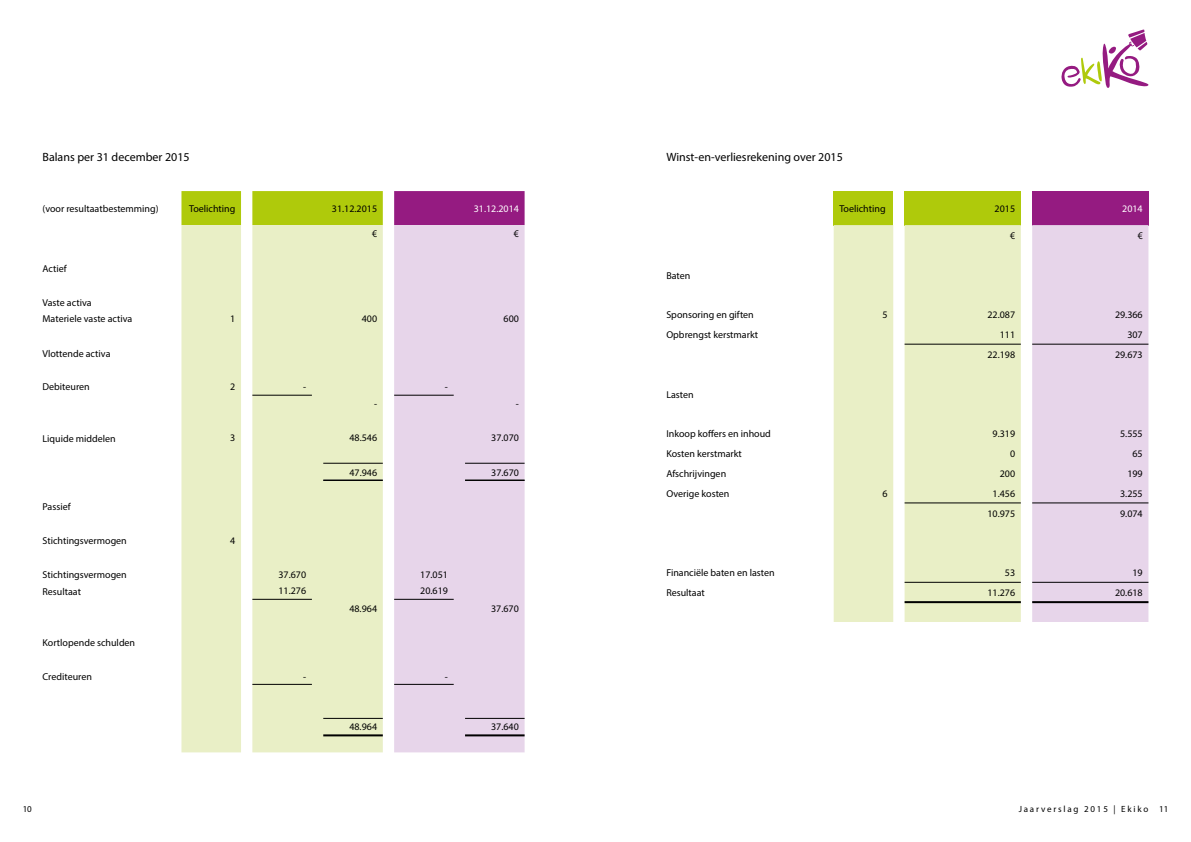
<style>
.page{position:relative;width:1191px;height:842px;background:#fff}
.page>*{position:absolute;margin:0;border:0;box-sizing:border-box;transform-origin:0 0}
.t1{font:12px "Myriad Pro";color:#000}
.t2{font:10px/16.8px "Myriad Pro";color:#000}
.t3{font:10px "Myriad Pro";color:#fff}
.t4{font:10px "Frutiger Next LT";color:#000}
.t5{font:9px "Myriad Pro";letter-spacing:.2em;color:#000}
</style>
<div class="page">
<svg style="left:181px;top:191px;width:202px;height:34px;background:#b3cd19"></svg>
<div style="left:394px;top:191px;width:130px;height:34px;background:#951b81"></div>
<svg style="left:181px;top:225px;width:202px;height:527px;background:#eaefc9"></svg>
<div style="left:394px;top:225px;width:130px;height:527px;background:#e7d5ea"></div>
<hr style="left:252px;top:395px;width:60px;height:1px;background:#000">
<hr style="left:323px;top:463px;width:60px;height:1px;background:#000">
<hr style="left:465px;top:463px;width:59px;height:1px;background:#000">
<hr style="left:323px;top:480px;width:60px;height:1px;background:#000">
<hr style="left:465px;top:480px;width:59px;height:1px;background:#000">
<hr style="left:252px;top:599px;width:60px;height:1px;background:#000">
<hr style="left:394px;top:599px;width:60px;height:1px;background:#000">
<hr style="left:252px;top:684px;width:60px;height:1px;background:#000">
<hr style="left:394px;top:395px;width:60px;height:1px;background:#000">
<hr style="left:394px;top:684px;width:60px;height:1px;background:#000">
<hr style="left:323px;top:718px;width:60px;height:1px;background:#000">
<hr style="left:465px;top:718px;width:59px;height:1px;background:#000">
<hr style="left:465px;top:734px;width:59px;height:2px;background:#000">
<hr style="left:323px;top:734px;width:60px;height:2px;background:#000">
<div style="left:833px;top:191px;width:60px;height:34px;background:#afca0b"></div>
<div style="left:904px;top:191px;width:116px;height:34px;background:#afca0b"></div>
<div style="left:1032px;top:191px;width:116px;height:34px;background:#951b81"></div>
<svg style="left:833px;top:225px;width:60px;height:397px;background:#eaefc9"></svg>
<div style="left:904px;top:225px;width:116px;height:397px;background:#e9efc6"></div>
<div style="left:1032px;top:225px;width:116px;height:397px;background:#e7d5ea"></div>
<hr style="left:904px;top:344px;width:116px;height:1px;background:#000">
<hr style="left:1032px;top:344px;width:116px;height:1px;background:#000">
<hr style="left:904px;top:503px;width:116px;height:1px;background:#000">
<hr style="left:1032px;top:503px;width:116px;height:1px;background:#000">
<hr style="left:904px;top:582px;width:116px;height:1px;background:#000">
<hr style="left:1032px;top:582px;width:116px;height:1px;background:#000">
<hr style="left:904px;top:601px;width:116px;height:2px;background:#000">
<hr style="left:1032px;top:601px;width:116px;height:2px;background:#000">
<svg style="left:1061px;top:29px;width:88px;height:59px"></svg>
<p class="t1" style="left:43px;top:149px;width:149px">Balans per 31 december 2015</p>
<p class="t2" style="left:43px;top:200px;width:118px">(voor resultaatbestemming)</p>
<p class="t2" style="left:189px;top:200px;width:48px">Toelichting</p>
<p class="t2" style="left:332px;top:200px;width:47px">31.12.2015</p>
<p class="t3" style="left:474px;top:202px;width:47px">31.12.2014</p>
<p class="t4" style="left:372px;top:229px;width:7px">€</p>
<p class="t4" style="left:513px;top:229px;width:7px">€</p>
<p class="t2" style="left:43px;top:260px;width:26px">Actief</p>
<p class="t2" style="left:43px;top:294px;width:91px">Vaste activa<br>Materiele vaste activa</p>
<p class="t2" style="left:230px;top:310px;width:7px">1</p>
<p class="t2" style="left:362px;top:310px;width:17px">400</p>
<p class="t2" style="left:503px;top:310px;width:17px">600</p>
<p class="t2" style="left:43px;top:345px;width:69px">Vlottende activa</p>
<p class="t2" style="left:43px;top:378px;width:49px">Debiteuren</p>
<p class="t2" style="left:230px;top:378px;width:7px">2</p>
<p class="t2" style="left:303px;top:378px;width:5px">-</p>
<p class="t2" style="left:445px;top:378px;width:5px">-</p>
<p class="t2" style="left:374px;top:395px;width:5px">-</p>
<p class="t2" style="left:516px;top:395px;width:5px">-</p>
<p class="t2" style="left:43px;top:430px;width:75px">Liquide middelen</p>
<p class="t2" style="left:230px;top:430px;width:7px">3</p>
<p class="t2" style="left:349px;top:430px;width:29px">48.546</p>
<p class="t2" style="left:491px;top:430px;width:29px">37.070</p>
<p class="t2" style="left:349px;top:464px;width:29px">47.946</p>
<p class="t2" style="left:491px;top:464px;width:29px">37.670</p>
<p class="t2" style="left:43px;top:498px;width:30px">Passief</p>
<p class="t2" style="left:43px;top:532px;width:86px">Stichtingsvermogen</p>
<p class="t2" style="left:230px;top:532px;width:7px">4</p>
<p class="t2" style="left:43px;top:566px;width:86px">Stichtingsvermogen</p>
<p class="t2" style="left:278px;top:566px;width:29px">37.670</p>
<p class="t2" style="left:420px;top:566px;width:29px">17.051</p>
<p class="t2" style="left:43px;top:583px;width:40px">Resultaat</p>
<p class="t2" style="left:278px;top:582px;width:29px">11.276</p>
<p class="t2" style="left:420px;top:582px;width:29px">20.619</p>
<p class="t2" style="left:349px;top:600px;width:29px">48.964</p>
<p class="t2" style="left:491px;top:600px;width:29px">37.670</p>
<p class="t2" style="left:42px;top:634px;width:94px">Kortlopende schulden</p>
<p class="t2" style="left:42px;top:668px;width:51px">Crediteuren</p>
<p class="t2" style="left:303px;top:668px;width:5px">-</p>
<p class="t2" style="left:445px;top:668px;width:5px">-</p>
<p class="t2" style="left:349px;top:718px;width:29px">48.964</p>
<p class="t2" style="left:491px;top:718px;width:29px">37.640</p>
<p class="t5" style="left:23px;top:803px;width:11px">10</p>
<p class="t1" style="left:666px;top:149px;width:178px">Winst-en-verliesrekening over 2015</p>
<p class="t2" style="left:839px;top:200px;width:48px">Toelichting</p>
<p class="t2" style="left:994px;top:200px;width:22px">2015</p>
<p class="t3" style="left:1122px;top:202px;width:22px">2014</p>
<p class="t4" style="left:1009px;top:230px;width:7px">€</p>
<p class="t4" style="left:1137px;top:230px;width:7px">€</p>
<p class="t2" style="left:666px;top:267px;width:26px">Baten</p>
<p class="t2" style="left:666px;top:306px;width:89px">Sponsoring en giften</p>
<p class="t2" style="left:882px;top:306px;width:7px">5</p>
<p class="t2" style="left:987px;top:306px;width:29px">22.087</p>
<p class="t2" style="left:1115px;top:306px;width:29px">29.366</p>
<p class="t2" style="left:666px;top:326px;width:93px">Opbrengst kerstmarkt</p>
<p class="t2" style="left:999px;top:326px;width:17px">111</p>
<p class="t2" style="left:1127px;top:326px;width:17px">307</p>
<p class="t2" style="left:987px;top:346px;width:29px">22.198</p>
<p class="t2" style="left:1115px;top:346px;width:29px">29.673</p>
<p class="t2" style="left:666px;top:386px;width:29px">Lasten</p>
<p class="t2" style="left:666px;top:425px;width:106px">Inkoop koffers en inhoud</p>
<p class="t2" style="left:992px;top:425px;width:24px">9.319</p>
<p class="t2" style="left:1120px;top:425px;width:24px">5.555</p>
<p class="t2" style="left:666px;top:445px;width:77px">Kosten kerstmarkt</p>
<p class="t2" style="left:1010px;top:445px;width:7px">0</p>
<p class="t2" style="left:1132px;top:445px;width:12px">65</p>
<p class="t2" style="left:666px;top:465px;width:61px">Afschrijvingen</p>
<p class="t2" style="left:999px;top:465px;width:17px">200</p>
<p class="t2" style="left:1127px;top:465px;width:17px">199</p>
<p class="t2" style="left:666px;top:485px;width:65px">Overige kosten</p>
<p class="t2" style="left:882px;top:485px;width:7px">6</p>
<p class="t2" style="left:992px;top:485px;width:24px">1.456</p>
<p class="t2" style="left:1120px;top:485px;width:24px">3.255</p>
<p class="t2" style="left:987px;top:505px;width:29px">10.975</p>
<p class="t2" style="left:1120px;top:505px;width:24px">9.074</p>
<p class="t2" style="left:666px;top:564px;width:110px">Financiële baten en lasten</p>
<p class="t2" style="left:1005px;top:564px;width:12px">53</p>
<p class="t2" style="left:1132px;top:564px;width:12px">19</p>
<p class="t2" style="left:666px;top:584px;width:40px">Resultaat</p>
<p class="t2" style="left:987px;top:584px;width:29px">11.276</p>
<p class="t2" style="left:1115px;top:584px;width:29px">20.618</p>
<p class="t5" style="left:1018px;top:803px;width:151px">Jaarverslag 2015 | Ekiko 11</p>
</div>
